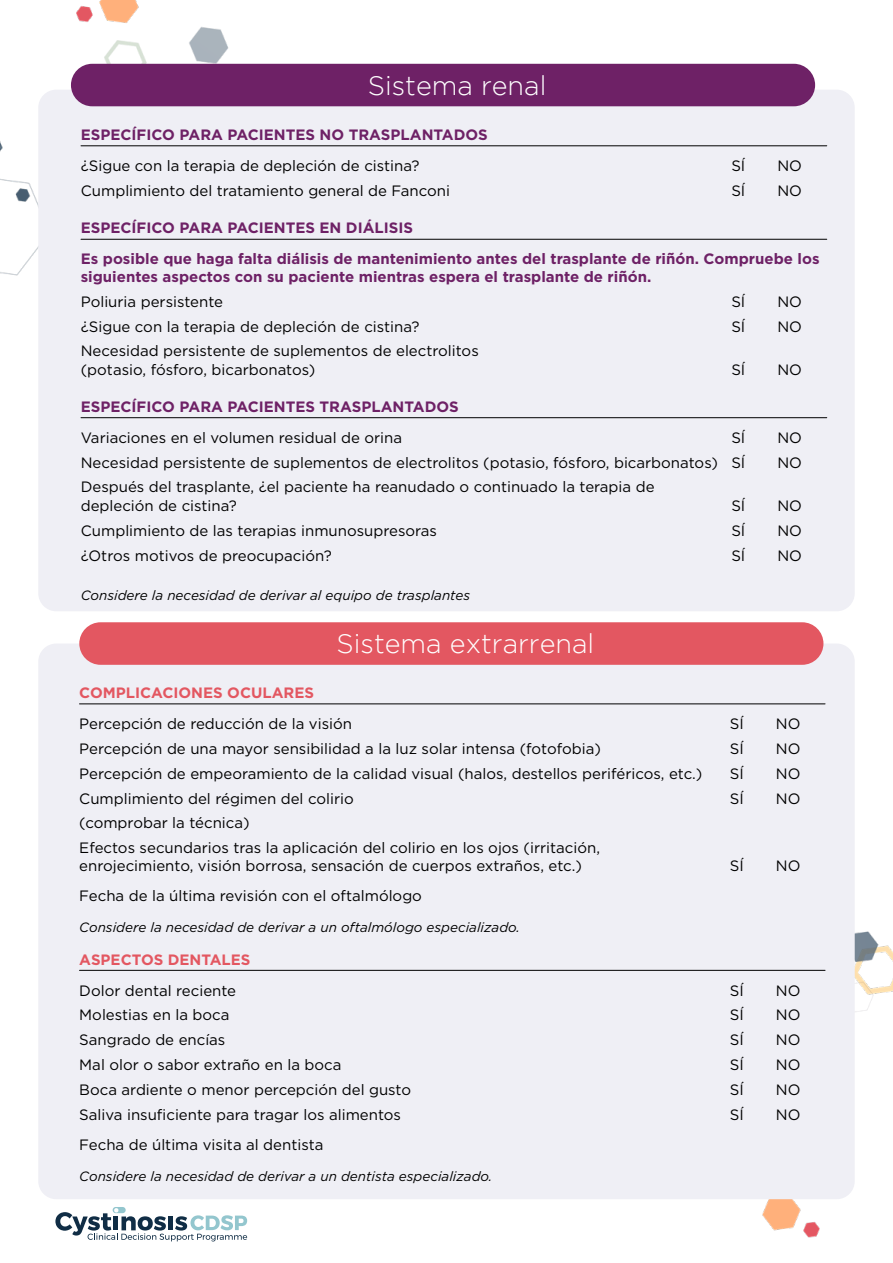
<style>
.page{position:relative;width:893px;height:1263px;background:#fff}
.page>*{position:absolute;margin:0;border:0;box-sizing:border-box;transform-origin:0 0}
.t1{font:300 27px "Gotham";color:#fff}
.t2{font:15px/18.6px "Gotham";color:#000}
.t3{font:700 15px/30.3px "Gotham";color:#6e2166}
.t4{font:700 15px "Gotham";color:#e35761}
.t5{font:italic 13.5px "Gotham";color:#000}
</style>
<div class="page">
<img style="left:0;top:0;width:279px;height:276px">
<img style="left:762px;top:931px;width:131px;height:307px">
<svg style="left:55px;top:1207px;width:192px;height:34px"></svg>
<div style="left:38px;top:90px;width:817px;height:521px;background:#efeff5;border-radius:18px"></div>
<div style="left:38px;top:643px;width:817px;height:556px;background:#efeff5;border-radius:18px"></div>
<hr style="left:79px;top:704px;width:746px;height:1px;background:#000">
<hr style="left:79px;top:970px;width:746px;height:1px;background:#000">
<hr style="left:81px;top:146px;width:746px;height:1px;background:#000">
<hr style="left:81px;top:239px;width:746px;height:1px;background:#000">
<hr style="left:81px;top:417px;width:746px;height:1px;background:#000">
<div style="left:79px;top:622px;width:744px;height:43px;background:#e35761;border-radius:21px"></div>
<div style="left:71px;top:64px;width:744px;height:42px;background:#6e2166;border-radius:21px"></div>
<h1 class="t1" style="left:368px;top:71px;width:180px">Sistema renal</h1>
<p class="t3" style="left:81px;top:119px;width:408px">ESPECÍFICO PARA PACIENTES NO TRASPLANTADOS</p>
<p class="t2" style="left:81px;top:156px;width:340px">¿Sigue con la terapia de depleción de cistina?</p>
<p class="t2" style="left:731px;top:156px;width:15px">SÍ</p>
<p class="t2" style="left:777px;top:156px;width:26px">NO</p>
<p class="t2" style="left:81px;top:181px;width:371px">Cumplimiento del tratamiento general de Fanconi</p>
<p class="t2" style="left:731px;top:181px;width:15px">SÍ</p>
<p class="t2" style="left:777px;top:181px;width:26px">NO</p>
<p class="t3" style="left:81px;top:213px;width:740px">ESPECÍFICO PARA PACIENTES EN DIÁLISIS<br>Es posible que haga falta diálisis de mantenimiento antes del trasplante de riñón. Compruebe los</p>
<p class="t3" style="left:81px;top:261px;width:572px">siguientes aspectos con su paciente mientras espera el trasplante de riñón.</p>
<p class="t2" style="left:81px;top:292px;width:144px">Poliuria persistente</p>
<p class="t2" style="left:731px;top:292px;width:15px">SÍ</p>
<p class="t2" style="left:777px;top:292px;width:26px">NO</p>
<p class="t2" style="left:81px;top:317px;width:340px">¿Sigue con la terapia de depleción de cistina?</p>
<p class="t2" style="left:731px;top:317px;width:15px">SÍ</p>
<p class="t2" style="left:777px;top:317px;width:26px">NO</p>
<p class="t2" style="left:81px;top:341px;width:399px">Necesidad persistente de suplementos de electrolitos (potasio, fósforo, bicarbonatos)</p>
<p class="t2" style="left:731px;top:360px;width:15px">SÍ</p>
<p class="t2" style="left:777px;top:360px;width:26px">NO</p>
<p class="t3" style="left:81px;top:391px;width:379px">ESPECÍFICO PARA PACIENTES TRASPLANTADOS</p>
<p class="t2" style="left:81px;top:428px;width:323px">Variaciones en el volumen residual de orina</p>
<p class="t2" style="left:731px;top:428px;width:15px">SÍ</p>
<p class="t2" style="left:777px;top:428px;width:26px">NO</p>
<p class="t2" style="left:81px;top:453px;width:666px">Necesidad persistente de suplementos de electrolitos (potasio, fósforo, bicarbonatos) SÍ</p>
<p class="t2" style="left:777px;top:453px;width:26px">NO</p>
<p class="t2" style="left:81px;top:477px;width:575px">Después del trasplante, ¿el paciente ha reanudado o continuado la terapia de depleción de cistina?</p>
<p class="t2" style="left:731px;top:496px;width:15px">SÍ</p>
<p class="t2" style="left:777px;top:496px;width:26px">NO</p>
<p class="t2" style="left:81px;top:521px;width:358px">Cumplimiento de las terapias inmunosupresoras</p>
<p class="t2" style="left:731px;top:521px;width:15px">SÍ</p>
<p class="t2" style="left:777px;top:521px;width:26px">NO</p>
<p class="t2" style="left:81px;top:546px;width:253px">¿Otros motivos de preocupación?</p>
<p class="t2" style="left:731px;top:546px;width:15px">SÍ</p>
<p class="t2" style="left:777px;top:546px;width:26px">NO</p>
<p class="t5" style="left:81px;top:587px;width:391px">Considere la necesidad de derivar al equipo de trasplantes</p>
<h1 class="t1" style="left:337px;top:629px;width:259px">Sistema extrarrenal</h1>
<p class="t4" style="left:79px;top:683px;width:236px">COMPLICACIONES OCULARES</p>
<p class="t2" style="left:79px;top:714px;width:274px">Percepción de reducción de la visión</p>
<p class="t2" style="left:730px;top:714px;width:15px">SÍ</p>
<p class="t2" style="left:776px;top:714px;width:26px">NO</p>
<p class="t2" style="left:79px;top:739px;width:523px">Percepción de una mayor sensibilidad a la luz solar intensa (fotofobia)</p>
<p class="t2" style="left:730px;top:739px;width:15px">SÍ</p>
<p class="t2" style="left:776px;top:739px;width:26px">NO</p>
<p class="t2" style="left:79px;top:764px;width:625px">Percepción de empeoramiento de la calidad visual (halos, destellos periféricos, etc.)</p>
<p class="t2" style="left:730px;top:764px;width:15px">SÍ</p>
<p class="t2" style="left:776px;top:764px;width:26px">NO</p>
<p class="t2" style="left:79px;top:789px;width:276px">Cumplimiento del régimen del colirio</p>
<p class="t2" style="left:730px;top:789px;width:15px">SÍ</p>
<p class="t2" style="left:776px;top:789px;width:26px">NO</p>
<p class="t2" style="left:79px;top:810px;width:522px;line-height:24.3px">(comprobar la técnica)<br>Efectos secundarios tras la aplicación del colirio en los ojos (irritación,</p>
<p class="t2" style="left:79px;top:856px;width:504px">enrojecimiento, visión borrosa, sensación de cuerpos extraños, etc.)</p>
<p class="t2" style="left:730px;top:856px;width:15px">SÍ</p>
<p class="t2" style="left:776px;top:856px;width:26px">NO</p>
<p class="t2" style="left:79px;top:886px;width:344px">Fecha de la última revisión con el oftalmólogo</p>
<p class="t5" style="left:79px;top:918px;width:442px">Considere la necesidad de derivar a un oftalmólogo especializado.</p>
<p class="t4" style="left:79px;top:949px;width:173px">ASPECTOS DENTALES</p>
<p class="t2" style="left:79px;top:980px;width:158px">Dolor dental reciente</p>
<p class="t2" style="left:730px;top:980px;width:15px">SÍ</p>
<p class="t2" style="left:776px;top:980px;width:26px">NO</p>
<p class="t2" style="left:79px;top:1005px;width:152px">Molestias en la boca</p>
<p class="t2" style="left:730px;top:1005px;width:15px">SÍ</p>
<p class="t2" style="left:776px;top:1005px;width:26px">NO</p>
<p class="t2" style="left:79px;top:1030px;width:148px">Sangrado de encías</p>
<p class="t2" style="left:730px;top:1030px;width:15px">SÍ</p>
<p class="t2" style="left:776px;top:1030px;width:26px">NO</p>
<p class="t2" style="left:79px;top:1055px;width:264px">Mal olor o sabor extraño en la boca</p>
<p class="t2" style="left:730px;top:1055px;width:15px">SÍ</p>
<p class="t2" style="left:776px;top:1055px;width:26px">NO</p>
<p class="t2" style="left:79px;top:1080px;width:333px">Boca ardiente o menor percepción del gusto</p>
<p class="t2" style="left:730px;top:1080px;width:15px">SÍ</p>
<p class="t2" style="left:776px;top:1080px;width:26px">NO</p>
<p class="t2" style="left:79px;top:1105px;width:323px">Saliva insuficiente para tragar los alimentos</p>
<p class="t2" style="left:730px;top:1105px;width:15px">SÍ</p>
<p class="t2" style="left:776px;top:1105px;width:26px">NO</p>
<p class="t2" style="left:79px;top:1135px;width:246px">Fecha de última visita al dentista</p>
<p class="t5" style="left:79px;top:1167px;width:415px">Considere la necesidad de derivar a un dentista especializado.</p>
</div>
